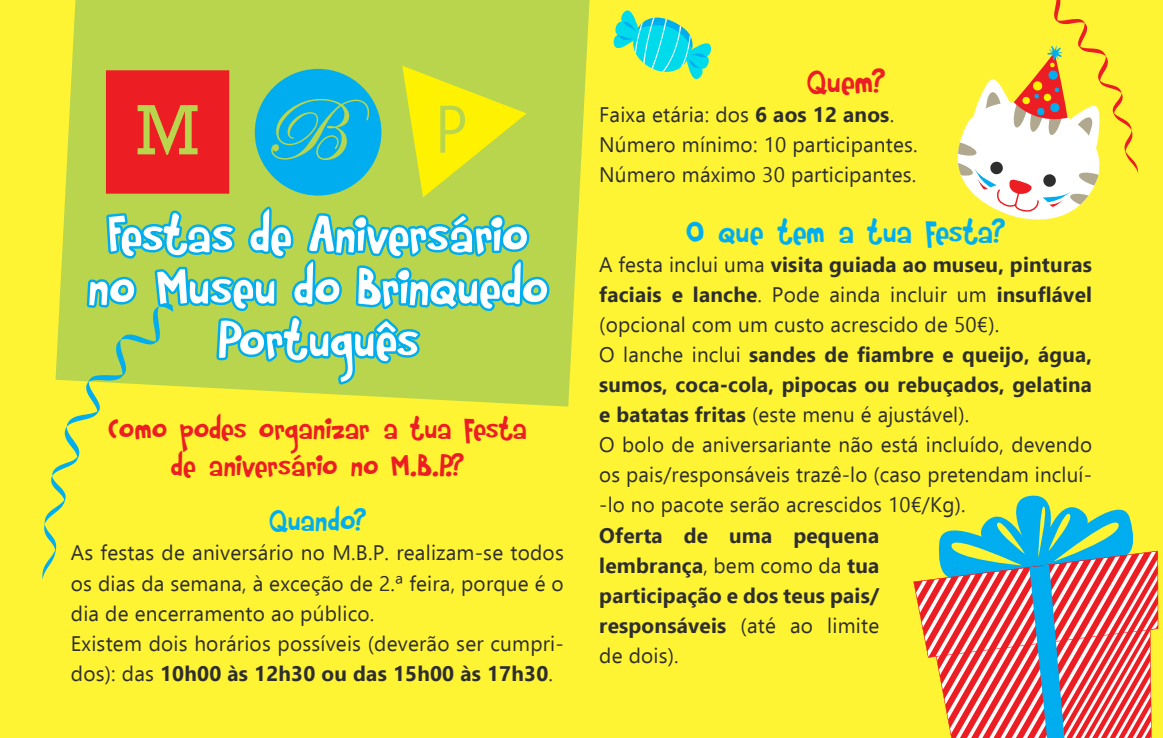
<style>
.page{position:relative;width:1163px;height:738px;background:#fff}
.page>*{position:absolute;margin:0;border:0;box-sizing:border-box;transform-origin:0 0}
.t1{font:55px/52.5px "Rumpelstiltskin";letter-spacing:-.015em;color:#fff;text-align:center}
.t2{font:35px "Rumpelstiltskin";letter-spacing:-.015em;color:#00aeef}
.t3{font:35px "Rumpelstiltskin";color:#ed1d24}
.t4{font:32.5px/37.5px "Rumpelstiltskin";letter-spacing:-.015em;color:#ed1d24;text-align:center}
.t5{font:32.5px "Rumpelstiltskin";letter-spacing:-.015em;color:#00aeef}
.t6{font:21px/30px "Ebrima";letter-spacing:.01em;color:#2e2e2f}
.t7{font:700 21px/30px "Ebrima";letter-spacing:.01em;color:#2e2e2f;text-align:justify}
.s1{font-size:30px}
.s2{font-weight:700}
.s3{font-weight:400}
</style>
<div class="page">
<div style="left:0;top:0;width:1162px;height:737px;background:#fff433"></div>
<svg style="left:59px;top:0;width:530px;height:406px;fill:#b9d54d"></svg>
<svg style="left:83px;top:0;width:470px;height:406px;background:#9bc066"></svg>
<svg style="left:915px;top:495px;width:242px;height:242px"></svg>
<svg style="left:42px;top:303px;width:131px;height:276px"></svg>
<svg style="left:957px;top:0;width:180px;height:220px"></svg>
<svg style="left:613px;top:10px;width:98px;height:69px"></svg>
<h1 class="t1" style="left:87px;top:211px;width:462px">Festas de Aniversário no Museu do Brinquedo<br>Português</h1>
<h3 class="t4" style="left:108px;top:411px;width:420px"><span class="s1">C</span>omo podes organizar a tua festa de aniversário no M.B.P.?</h3>
<h3 class="t5" style="left:268px;top:499px;width:99px">Quando?</h3>
<p class="t6" style="left:71px;top:537px;width:494px">As festas de aniversário no M.B.P. realizam-se todos os dias da semana, à exceção de 2.ª feira, porque é o dia de encerramento ao público.<br>Existem dois horários possíveis (deverão ser cumpri&shy;dos): das <span class="s2">10h00 às 12h30 ou das 15h00 às 17h30</span>.</p>
<h2 class="t3" style="left:805px;top:59px;width:81px">Quem?</h2>
<p class="t6" style="left:599px;top:99px;width:320px">Faixa etária: dos <span class="s2">6 aos 12 anos</span>.<br>Número mínimo: 10 participantes.<br>Número máximo 30 participantes.</p>
<h2 class="t2" style="left:686px;top:209px;width:321px">O que tem a tua festa?</h2>
<p class="t6" style="left:599px;top:249px;width:494px">A festa inclui uma <span class="s2">visita guiada ao museu, pinturas faciais e lanche</span>. Pode ainda incluir um <span class="s2">insuflável </span>(opcional com um custo acrescido de 50€).<br>O lanche inclui <span class="s2">sandes de fiambre e queijo, água, sumos, coca-cola, pipocas ou rebuçados, gelatina e batatas fritas</span> (este menu é ajustável).<br>O bolo de aniversariante não está incluído, devendo os pais/responsáveis trazê-lo (caso pretendam incluí--lo no pacote serão acrescidos 10€/Kg).</p>
<p class="t7" style="left:599px;top:520px;width:281px">Oferta de uma pequena lembrança<span class="s3">, bem como da</span> tua participação e dos teus pais/ responsáveis <span class="s3">(até ao limite de dois).</span></p>
</div>
